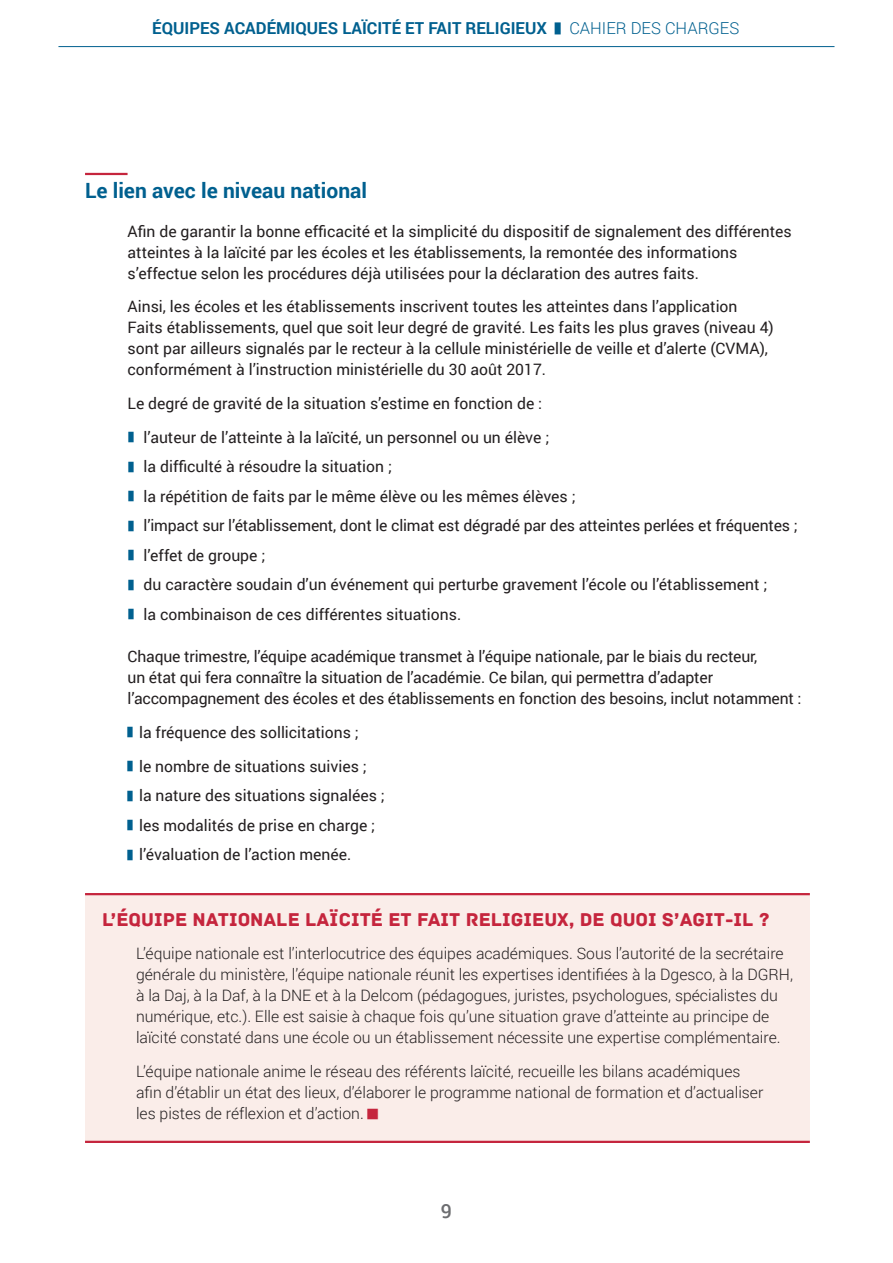
<style>
.page{position:relative;width:893px;height:1263px;background:#fff}
.page>*{position:absolute;margin:0;border:0;box-sizing:border-box;transform-origin:0 0}
.titre1B{font:700 21px "Roboto";color:#00608f}
.liste1{font:19.5px "Archive";color:#c5253d}
.t1{font:500 19.5px "Roboto";color:#6c6d70}
.t2{font:700 16.5px "Roboto";color:#00608f}
.titre1A{font:15.75px/21px "Roboto";color:#231f20}
.liste1-2{font:300 15.75px/21px "Roboto";color:#231f20}
.liste1-3{font:15.75px "Roboto";color:#231f20}
.s1{font-family:"Koz Go Pr 6 N";font-weight:400;font-size:12px}
.s2{font-weight:300}
.s3{font-family:"Koz Go Pr 6 N";font-size:10.5px;color:#00608f}
.s4{font-family:"Koz Go Pr 6 N";font-weight:400;font-size:10.5px;color:#c5253d}
</style>
<div class="page">
<hr style="left:58px;top:46px;width:776px;height:1px;background:#00608f">
<hr style="left:85px;top:173px;width:43px;height:2px;background:#c5253d">
<div style="left:85px;top:893px;width:725px;height:250px;background:#faede9"></div>
<hr style="left:85px;top:1141px;width:725px;height:2px;background:#c5253d">
<hr style="left:85px;top:893px;width:725px;height:2px;background:#c5253d">
<p class="t2" style="left:152px;top:17px;width:589px">ÉQUIPES ACADÉMIQUES LAÏCITÉ ET FAIT RELIGIEUX <span class="s1">▌</span> <span class="s2">CAHIER DES CHARGES</span></p>
<p class="titre1B" style="left:85px;top:176px;width:284px">Le lien avec le niveau national</p>
<p class="titre1A" style="left:128px;top:220px;width:666px">Afin de garantir la bonne efficacité et la simplicité du dispositif de signalement des différentes atteintes à la laïcité par les écoles et les établissements, la remontée des informations s’effectue selon les procédures déjà utilisées pour la déclaration des autres faits.</p>
<p class="titre1A" style="left:128px;top:296px;width:648px">Ainsi, les écoles et les établissements inscrivent toutes les atteintes dans l’application Faits établissements, quel que soit leur degré de gravité. Les faits les plus graves (niveau 4) sont par ailleurs signalés par le recteur à la cellule ministérielle de veille et d’alerte (CVMA), conformément à l’instruction ministérielle du 30 août 2017.</p>
<p class="titre1A" style="left:128px;top:392px;width:416px">Le degré de gravité de la situation s’estime en fonction de :</p>
<p class="liste1-3" style="left:129px;top:426px;width:422px"><span class="s3">▌</span> l’auteur de l’atteinte à la laïcité, un personnel ou un élève ;</p>
<p class="liste1-3" style="left:129px;top:456px;width:265px"><span class="s3">▌</span> la difficulté à résoudre la situation ;</p>
<p class="liste1-3" style="left:129px;top:485px;width:449px"><span class="s3">▌</span> la répétition de faits par le même élève ou les mêmes élèves ;</p>
<p class="liste1-3" style="left:129px;top:515px;width:671px"><span class="s3">▌</span> l’impact sur l’établissement, dont le climat est dégradé par des atteintes perlées et fréquentes ;</p>
<p class="liste1-3" style="left:129px;top:544px;width:138px"><span class="s3">▌</span> l’effet de groupe ;</p>
<p class="liste1-3" style="left:129px;top:574px;width:640px"><span class="s3">▌</span> du caractère soudain d’un événement qui perturbe gravement l’école ou l’établissement ;</p>
<p class="liste1-3" style="left:129px;top:603px;width:334px"><span class="s3">▌</span> la combinaison de ces différentes situations.</p>
<p class="titre1A" style="left:128px;top:645px;width:675px">Chaque trimestre, l’équipe académique transmet à l’équipe nationale, par le biais du recteur,<br>un état qui fera connaître la situation de l’académie. Ce bilan, qui permettra d’adapter l’accompagnement des écoles et des établissements en fonction des besoins, inclut notamment :</p>
<p class="titre1A" style="left:128px;top:721px;width:233px"><span class="s3">▌</span>la fréquence des sollicitations ;</p>
<p class="titre1A" style="left:128px;top:755px;width:241px"><span class="s3">▌</span>le nombre de situations suivies ;</p>
<p class="titre1A" style="left:128px;top:784px;width:259px"><span class="s3">▌</span>la nature des situations signalées ;</p>
<p class="titre1A" style="left:128px;top:814px;width:249px"><span class="s3">▌</span>les modalités de prise en charge ;</p>
<p class="titre1A" style="left:128px;top:843px;width:225px"><span class="s3">▌</span>l’évaluation de l’action menée.</p>
<p class="liste1" style="left:102px;top:907px;width:669px">L’ÉQUIPE NATIONALE LAÏCITÉ ET FAIT RELIGIEUX, DE QUOI S’AGIT-IL ?</p>
<p class="liste1-2" style="left:136px;top:943px;width:658px">L’équipe nationale est l’interlocutrice des équipes académiques. Sous l’autorité de la secrétaire générale du ministère, l’équipe nationale réunit les expertises identifiées à la Dgesco, à la DGRH, à la Daj, à la Daf, à la DNE et à la Delcom (pédagogues, juristes, psychologues, spécialistes du numérique, etc.). Elle est saisie à chaque fois qu’une situation grave d’atteinte au principe de laïcité constaté dans une école ou un établissement nécessite une expertise complémentaire.</p>
<p class="liste1-2" style="left:136px;top:1060px;width:629px">L’équipe nationale anime le réseau des référents laïcité, recueille les bilans académiques afin d’établir un état des lieux, d’élaborer le programme national de formation et d’actualiser les pistes de réflexion et d’action. <span class="s4">█</span></p>
<p class="t1" style="left:441px;top:1197px;width:13px">9</p>
</div>
